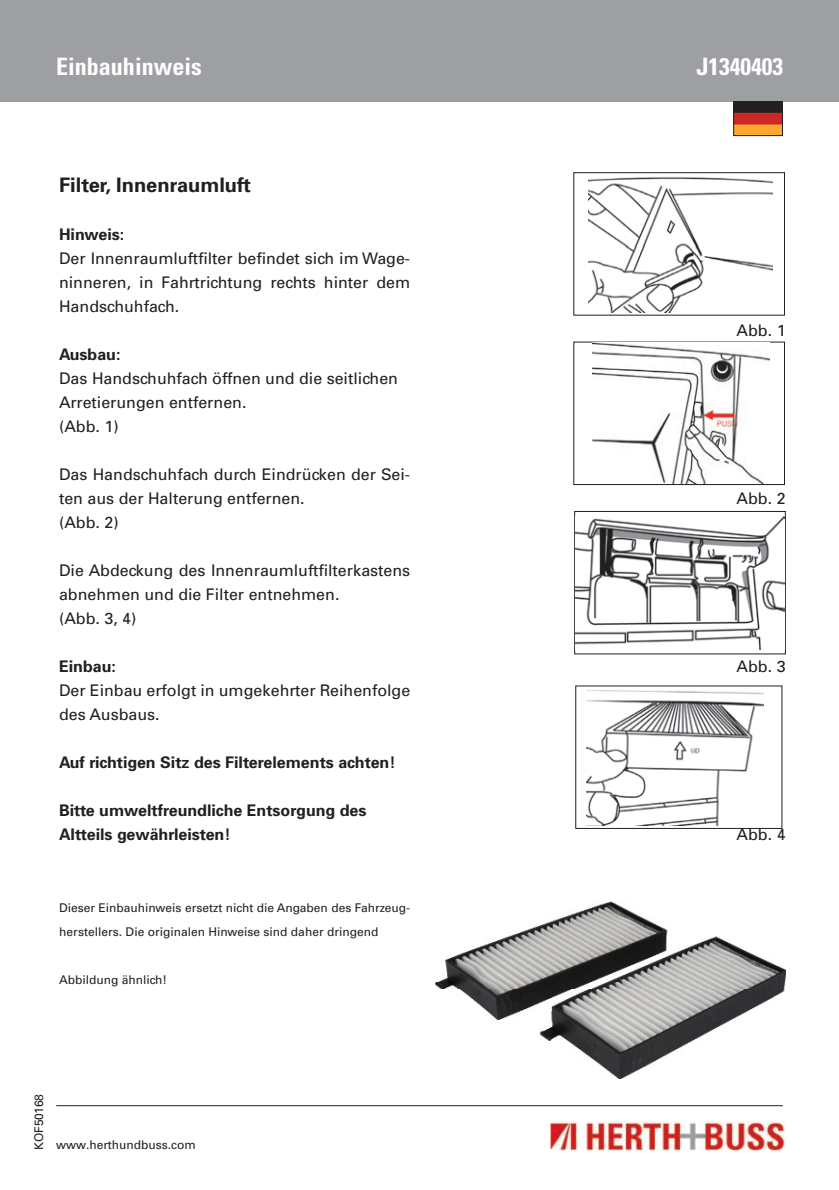
<style>
.page{position:relative;width:839px;height:1190px;background:#fff}
.page>*{position:absolute;margin:0;border:0;box-sizing:border-box;transform-origin:0 0}
.t1{font:700 condensed 24px "Univers";color:#fff}
.t2{font:700 20px "Univers";color:#231f20}
.t3{font:16px/24px "Univers";color:#231f20}
.t4{font:700 16px/24px "Univers";color:#231f20}
.t5{font:12px/24px "Univers";color:#231f20}
</style>
<div class="page">
<div style="left:0;top:0;width:838px;height:102px;background:#9d9fa2"></div>
<hr style="left:56px;top:1105px;width:726px;height:1px;background:#231f20">
<img style="left:735px;top:103px;width:45px;height:31px">
<div style="left:733px;top:101px;width:49px;height:35px;border:1px solid #231f20"></div>
<img style="left:550px;top:1121px;width:235px;height:29px">
<div style="left:573px;top:342px;width:211px;height:143px;border:1px solid #231f20"></div>
<div style="left:574px;top:511px;width:211px;height:143px;border:1px solid #231f20"></div>
<img style="left:435px;top:901px;width:350px;height:177px">
<img style="left:592px;top:343px;width:177px;height:141px">
<img style="left:588px;top:177px;width:184px;height:135px">
<img style="left:575px;top:516px;width:209px;height:133px">
<img style="left:586px;top:690px;width:177px;height:135px">
<h1 class="t1" style="left:56px;top:51px;width:147px">Einbauhinweis</h1>
<h1 class="t1" style="left:696px;top:51px;width:88px">J1340403</h1>
<p class="t2" style="left:59px;top:172px;width:193px">Filter, Innenraumluft</p>
<p class="t4" style="left:59px;top:221px;width:67px">Hinweis:</p>
<p class="t3" style="left:59px;top:246px;width:352px;text-align:justify">Der Innenraumluftfilter befindet sich im Wage&shy;ninneren, in Fahrtrichtung rechts hinter dem Handschuhfach.</p>
<p class="t4" style="left:59px;top:341px;width:63px">Ausbau:</p>
<p class="t3" style="left:59px;top:366px;width:340px">Das Handschuhfach öffnen und die seitlichen<br>Arretierungen entfernen.<br>(Abb. 1)</p>
<p class="t3" style="left:59px;top:462px;width:352px">Das Handschuhfach durch Eindrücken der Sei&shy;ten aus der Halterung entfernen.<br>(Abb. 2)</p>
<p class="t3" style="left:59px;top:558px;width:352px">Die Abdeckung des Innenraumluftfilterkastens abnehmen und die Filter entnehmen.<br>(Abb. 3, 4)</p>
<p class="t4" style="left:59px;top:653px;width:58px">Einbau:</p>
<p class="t3" style="left:59px;top:678px;width:352px">Der Einbau erfolgt in umgekehrter Reihenfolge des Ausbaus.</p>
<p class="t4" style="left:59px;top:749px;width:338px">Auf richtigen Sitz des Filterelements achten!</p>
<p class="t4" style="left:59px;top:797px;width:309px">Bitte umweltfreundliche Entsorgung des<br>Altteils gewährleisten!</p>
<p class="t5" style="left:59px;top:895px;width:352px">Dieser Einbauhinweis ersetzt nicht die Angaben des Fahrzeug&shy;herstellers. Die originalen Hinweise sind daher dringend</p>
<p class="t5" style="left:59px;top:967px;width:110px">Abbildung ähnlich!</p>
<p class="t3" style="left:736px;top:318px;width:50px">Abb. 1</p>
<p class="t3" style="left:736px;top:486px;width:50px">Abb. 2</p>
<p class="t3" style="left:736px;top:654px;width:50px">Abb. 3</p>
<p class="t3" style="left:736px;top:822px;width:50px">Abb. 4</p>
<p class="t5" style="left:27px;top:1150px;width:58px;rotate:-90deg">KOF50168</p>
<p class="t5" style="left:56px;top:1132px;width:141px">www.herthundbuss.com</p>
</div>
